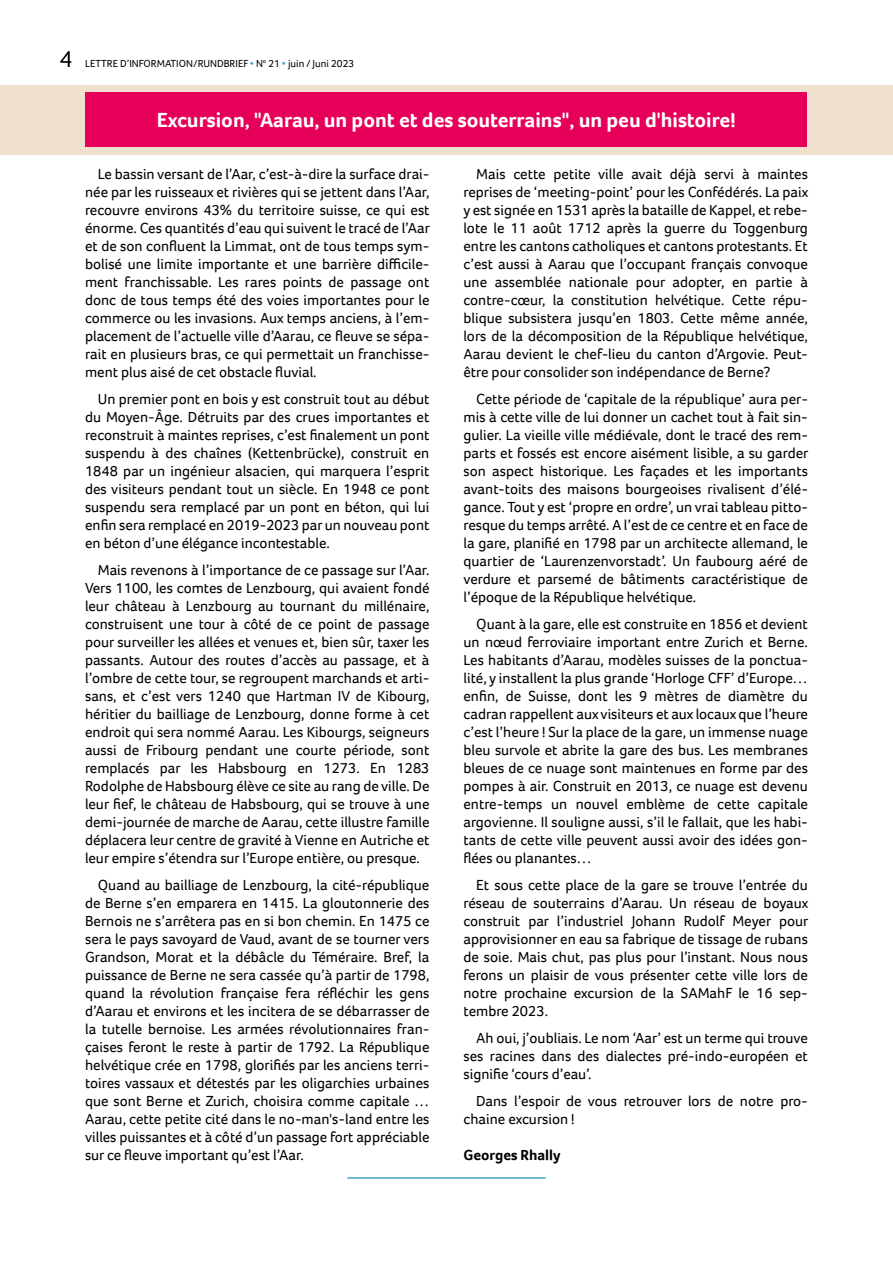
<style>
.page{position:relative;width:893px;height:1263px;background:#fff}
.page>*{position:absolute;margin:0;border:0;box-sizing:border-box;transform-origin:0 0}
.t1{font:300 24px "Foco";color:#000}
.t2{font:700 21px "Foco";color:#fff}
.t3{font:15px/18px "Foco";color:#000;text-align:justify}
.t4{font:700 15px "Foco";color:#000}
.t5{font:10.5px "Foco";color:#000}
.s1{color:#3ca3c1}
</style>
<div class="page">
<div style="left:0;top:85px;width:893px;height:69px;background:#f0e0ce"></div>
<div style="left:85px;top:92px;width:723px;height:55px;background:#e70059"></div>
<hr style="left:347px;top:1177px;width:199px;height:2px;background:#3ca3c1">
<h1 class="t1" style="left:60px;top:43px;width:14px">4</h1>
<p class="t5" style="left:85px;top:56px;width:271px">LETTRE D’INFORMATION/RUNDBRIEF <span class="s1">•</span> N<sup>o</sup> 21 <span class="s1">•</span> juin / Juni 2023</p>
<h2 class="t2" style="left:157px;top:106px;width:581px">Excursion, "Aarau, un pont et des souterrains", un peu d'histoire!</h2>
<p class="t3" style="left:463px;top:164px;width:346px;text-indent:13px">Mais cette petite ville avait déjà servi à maintes reprises de ‘meeting-point’ pour les Confédérés. La paix y est signée en 1531 après la bataille de Kappel, et rebe&shy;lote le 11 août 1712 après la guerre du Toggenburg entre les cantons catholiques et cantons protestants. Et c’est aussi à Aarau que l’occupant français convoque une assemblée nationale pour adopter, en partie à contre-cœur, la constitution helvétique. Cette répu&shy;blique subsistera jusqu’en 1803. Cette même année, lors de la décomposition de la République helvétique, Aarau devient le chef-lieu du canton d’Argovie. Peut&shy;être pour consolider son indépendance de Berne?</p>
<p class="t3" style="left:463px;top:389px;width:346px;text-indent:13px">Cette période de ‘capitale de la république’ aura per&shy;mis à cette ville de lui donner un cachet tout à fait sin&shy;gulier. La vieille ville médiévale, dont le tracé des rem&shy;parts et fossés est encore aisément lisible, a su garder son aspect historique. Les façades et les importants avant-toits des maisons bourgeoises rivalisent d’élé&shy;gance. Tout y est ‘propre en ordre’, un vrai tableau pitto&shy;resque du temps arrêté. A l’est de ce centre et en face de la gare, planifié en 1798 par un architecte allemand, le quartier de ‘Laurenzenvorstadt’. Un faubourg aéré de verdure et parsemé de bâtiments caractéristique de l’époque de la République helvétique.</p>
<p class="t3" style="left:463px;top:614px;width:346px;text-indent:13px">Quant à la gare, elle est construite en 1856 et devient un nœud ferroviaire important entre Zurich et Berne.<br>Les habitants d’Aarau, modèles suisses de la ponctua&shy;lité, y installent la plus grande ‘Horloge CFF’ d’Europe… enfin, de Suisse, dont les 9 mètres de diamètre du cadran rappellent aux visiteurs et aux locaux que l’heure c’est l’heure ! Sur la place de la gare, un immense nuage bleu survole et abrite la gare des bus. Les membranes bleues de ce nuage sont maintenues en forme par des pompes à air. Construit en 2013, ce nuage est devenu entre-temps un nouvel emblème de cette capitale argovienne. Il souligne aussi, s’il le fallait, que les habi&shy;tants de cette ville peuvent aussi avoir des idées gon&shy;flées ou planantes…</p>
<p class="t3" style="left:463px;top:875px;width:346px;text-indent:13px">Et sous cette place de la gare se trouve l’entrée du réseau de souterrains d’Aarau. Un réseau de boyaux construit par l’industriel Johann Rudolf Meyer pour approvisionner en eau sa fabrique de tissage de rubans de soie. Mais chut, pas plus pour l’instant. Nous nous ferons un plaisir de vous présenter cette ville lors de notre prochaine excursion de la SAMahF le 16 sep&shy;tembre 2023.</p>
<p class="t3" style="left:463px;top:1028px;width:346px;text-indent:13px">Ah oui, j’oubliais. Le nom ‘Aar’ est un terme qui trouve ses racines dans des dialectes pré-indo-européen et signifie ‘cours d’eau’.</p>
<p class="t3" style="left:463px;top:1091px;width:346px;text-indent:13px">Dans l’espoir de vous retrouver lors de notre pro&shy;chaine excursion !</p>
<p class="t4" style="left:463px;top:1145px;width:99px">Georges Rhally</p>
<p class="t3" style="left:85px;top:164px;width:346px;text-indent:13px">Le bassin versant de l’Aar, c’est-à-dire la surface drai&shy;née par les ruisseaux et rivières qui se jettent dans l’Aar, recouvre environs 43% du territoire suisse, ce qui est énorme. Ces quantités d’eau qui suivent le tracé de l’Aar et de son confluent la Limmat, ont de tous temps sym&shy;bolisé une limite importante et une barrière difficile&shy;ment franchissable. Les rares points de passage ont donc de tous temps été des voies importantes pour le commerce ou les invasions. Aux temps anciens, à l’em&shy;placement de l’actuelle ville d’Aarau, ce fleuve se sépa&shy;rait en plusieurs bras, ce qui permettait un franchisse&shy;ment plus aisé de cet obstacle fluvial.</p>
<p class="t3" style="left:85px;top:389px;width:346px;text-indent:13px">Un premier pont en bois y est construit tout au début du Moyen-Âge. Détruits par des crues importantes et reconstruit à maintes reprises, c’est finalement un pont suspendu à des chaînes (Kettenbrücke), construit en 1848 par un ingénieur alsacien, qui marquera l’esprit des visiteurs pendant tout un siècle. En 1948 ce pont suspendu sera remplacé par un pont en béton, qui lui enfin sera remplacé en 2019-2023 par un nouveau pont en béton d’une élégance incontestable.</p>
<p class="t3" style="left:85px;top:560px;width:346px;text-indent:13px">Mais revenons à l’importance de ce passage sur l’Aar.<br>Vers 1100, les comtes de Lenzbourg, qui avaient fondé leur château à Lenzbourg au tournant du millénaire, construisent une tour à côté de ce point de passage pour surveiller les allées et venues et, bien sûr, taxer les passants. Autour des routes d’accès au passage, et à l’ombre de cette tour, se regroupent marchands et arti&shy;sans, et c’est vers 1240 que Hartman IV de Kibourg, héritier du bailliage de Lenzbourg, donne forme à cet endroit qui sera nommé Aarau. Les Kibourgs, seigneurs aussi de Fribourg pendant une courte période, sont remplacés par les Habsbourg en 1273. En 1283<br>Rodolphe de Habsbourg élève ce site au rang de ville. De leur fief, le château de Habsbourg, qui se trouve à une demi-journée de marche de Aarau, cette illustre famille déplacera leur centre de gravité à Vienne en Autriche et leur empire s’étendra sur l’Europe entière, ou presque.</p>
<p class="t3" style="left:85px;top:875px;width:346px;text-indent:13px">Quand au bailliage de Lenzbourg, la cité-république de Berne s’en emparera en 1415. La gloutonnerie des Bernois ne s’arrêtera pas en si bon chemin. En 1475 ce sera le pays savoyard de Vaud, avant de se tourner vers Grandson, Morat et la débâcle du Téméraire. Bref, la puissance de Berne ne sera cassée qu’à partir de 1798, quand la révolution française fera réfléchir les gens d’Aarau et environs et les incitera de se débarrasser de la tutelle bernoise. Les armées révolutionnaires fran&shy;çaises feront le reste à partir de 1792. La République helvétique crée en 1798, glorifiés par les anciens terri&shy;toires vassaux et détestés par les oligarchies urbaines que sont Berne et Zurich, choisira comme capitale … Aarau, cette petite cité dans le no-man's-land entre les villes puissantes et à côté d’un passage fort appréciable sur ce fleuve important qu’est l’Aar.</p>
</div>
